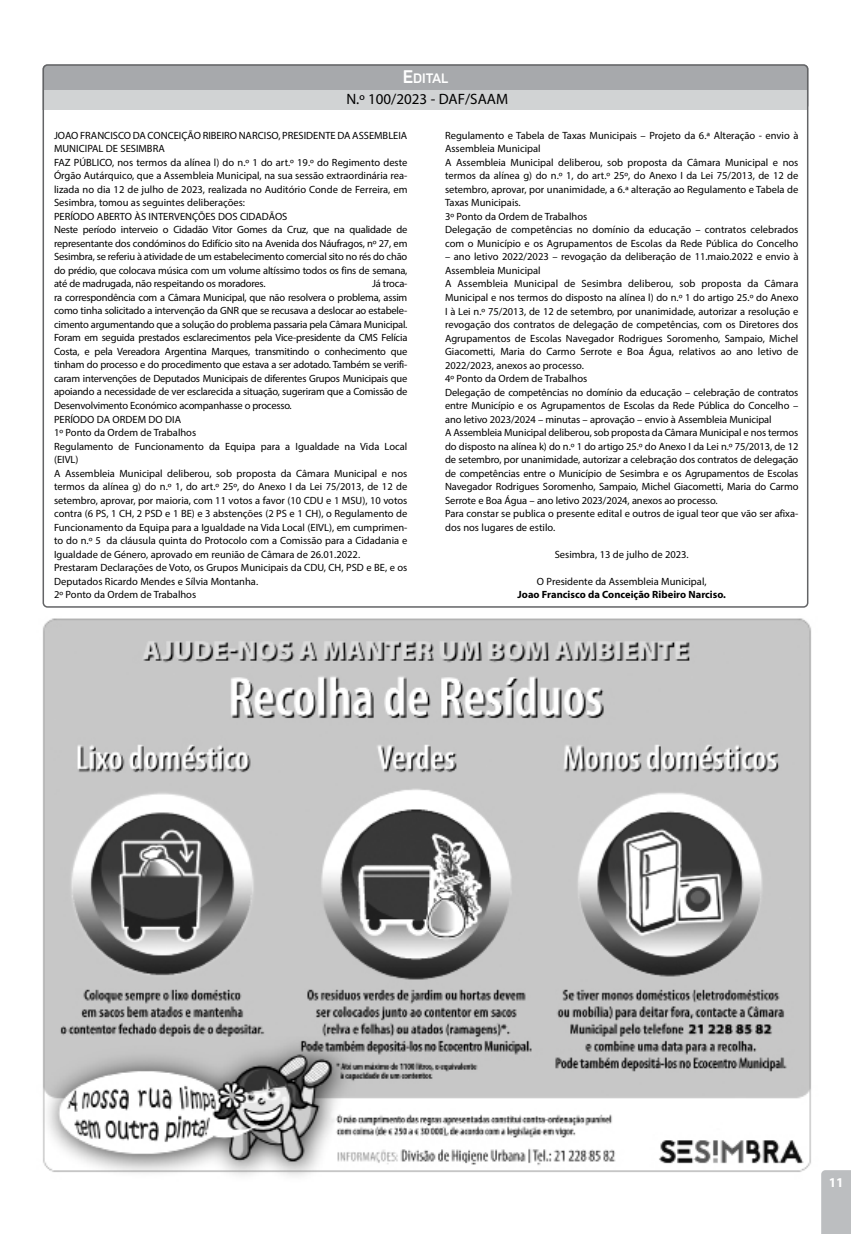
<style>
.page{position:relative;width:851px;height:1234px;background:#fff}
.page>*{position:absolute;margin:0;border:0;box-sizing:border-box;transform-origin:0 0}
.t1{font:15px "Myriad Pro";color:#000}
.t2{font:700 13.5px "Panton";color:#fff}
.t3{font:700 13.5px "Myriad Pro";color:#fff}
.t4{font:10.5px/13.5px "Myriad Pro";letter-spacing:-.005em;color:#000}
.t5{font:700 10.5px "Myriad Pro";color:#000}
.s1{font-size:18px}
</style>
<div class="page">
<img style="left:42px;top:587px;width:770px;height:589px">
<div style="left:43px;top:65px;width:765px;height:44px;background:#a7a9ac;border-radius:4px"></div>
<div style="left:43px;top:90px;width:765px;height:19px;background:#d1d3d4"></div>
<div style="left:821px;top:1170px;width:29px;height:63px;background:#bcbec0"></div>
<p class="t2" style="left:402px;top:70px;width:47px"><span class="s1">E</span>dital</p>
<h1 class="t1" style="left:346px;top:90px;width:163px">N.º 100/2023 - DAF/SAAM</h1>
<p class="t4" style="left:54px;top:128px;width:355px">JOAO FRANCISCO DA CONCEIÇÃO RIBEIRO NARCISO, PRESIDENTE DA ASSEMBLEIA MUNICIPAL DE SESIMBRA<br>FAZ PÚBLICO, nos termos da alínea l) do n.º 1 do art.º 19.º do Regimento deste Órgão Autárquico, que a Assembleia Municipal, na sua sessão extraordinária rea&shy;lizada no dia 12 de julho de 2023, realizada no Auditório Conde de Ferreira, em Sesimbra, tomou as seguintes deliberações:<br>PERÍODO ABERTO ÀS INTERVENÇÕES DOS CIDADÃOS<br>Neste período interveio o Cidadão Vitor Gomes da Cruz, que na qualidade de representante dos condóminos do Edifício sito na Avenida dos Náufragos, nº 27, em Sesimbra, se referiu à atividade de um estabelecimento comercial sito no rés do chão do prédio, que colocava música com um volume altíssimo todos os fins de semana, até de madrugada, não respeitando os moradores.</p>
<p class="t4" style="left:445px;top:128px;width:355px">Regulamento e Tabela de Taxas Municipais – Projeto da 6.ª Alteração - envio à Assembleia Municipal<br>A Assembleia Municipal deliberou, sob proposta da Câmara Municipal e nos termos da alínea g) do n.º 1, do art.º 25º, do Anexo I da Lei 75/2013, de 12 de setembro, aprovar, por unanimidade, a 6.ª alteração ao Regulamento e Tabela de Taxas Municipais.<br>3º Ponto da Ordem de Trabalhos<br>Delegação de competências no domínio da educação – contratos celebrados com o Município e os Agrupamentos de Escolas da Rede Pública do Concelho</p>
<p class="t4" style="left:445px;top:250px;width:355px">– ano letivo 2022/2023 – revogação da deliberação de 11.maio.2022 e envio à Assembleia Municipal<br>A Assembleia Municipal de Sesimbra deliberou, sob proposta da Câmara Municipal e nos termos do disposto na alínea l) do n.º 1 do artigo 25.º do Anexo I à Lei n.º 75/2013, de 12 de setembro, por unanimidade, autorizar a resolução e revogação dos contratos de delegação de competências, com os Diretores dos Agrupamentos de Escolas Navegador Rodrigues Soromenho, Sampaio, Michel Giacometti, Maria do Carmo Serrote e Boa Água, relativos ao ano letivo de 2022/2023, anexos ao processo.<br>4º Ponto da Ordem de Trabalhos<br>Delegação de competências no domínio da educação – celebração de contratos entre Município e os Agrupamentos de Escolas da Rede Pública do Concelho – ano letivo 2023/2024 – minutas – aprovação – envio à Assembleia Municipal<br>A Assembleia Municipal deliberou, sob proposta da Câmara Municipal e nos termos do disposto na alínea k) do n.º 1 do artigo 25.º do Anexo I da Lei n.º 75/2013, de 12 de setembro, por unanimidade, autorizar a celebração dos contratos de delegação de competências entre o Município de Sesimbra e os Agrupamentos de Escolas Navegador Rodrigues Soromenho, Sampaio, Michel Giacometti, Maria do Carmo Serrote e Boa Água – ano letivo 2023/2024, anexos ao processo.<br>Para constar se publica o presente edital e outros de igual teor que vão ser afixa&shy;dos nos lugares de estilo.</p>
<p class="t4" style="left:554px;top:547px;width:135px">Sesimbra, 13 de julho de 2023.</p>
<p class="t4" style="left:537px;top:574px;width:171px">O Presidente da Assembleia Municipal,</p>
<p class="t5" style="left:517px;top:587px;width:210px">Joao Francisco da Conceição Ribeiro Narciso.</p>
<p class="t4" style="left:54px;top:277px;width:355px;text-indent:318px">Já troca&shy;ra correspondência com a Câmara Municipal, que não resolvera o problema, assim como tinha solicitado a intervenção da GNR que se recusava a deslocar ao estabele&shy;cimento argumentando que a solução do problema passaria pela Câmara Municipal.<br>Foram em seguida prestados esclarecimentos pela Vice-presidente da CMS Felícia Costa, e pela Vereadora Argentina Marques, transmitindo o conhecimento que tinham do processo e do procedimento que estava a ser adotado. Também se verifi&shy;caram intervenções de Deputados Municipais de diferentes Grupos Municipais que apoiando a necessidade de ver esclarecida a situação, sugeriram que a Comissão de Desenvolvimento Económico acompanhasse o processo.<br>PERÍODO DA ORDEM DO DIA<br>1º Ponto da Ordem de Trabalhos<br>Regulamento de Funcionamento da Equipa para a Igualdade na Vida Local (EIVL)<br>A Assembleia Municipal deliberou, sob proposta da Câmara Municipal e nos termos da alínea g) do n.º 1, do art.º 25º, do Anexo I da Lei 75/2013, de 12 de setembro, aprovar, por maioria, com 11 votos a favor (10 CDU e 1 MSU), 10 votos contra (6 PS, 1 CH, 2 PSD e 1 BE) e 3 abstenções (2 PS e 1 CH), o Regulamento de Funcionamento da Equipa para a Igualdade na Vida Local (EIVL), em cumprimen&shy;to do n.º 5 da cláusula quinta do Protocolo com a Comissão para a Cidadania e Igualdade de Género, aprovado em reunião de Câmara de 26.01.2022.<br>Prestaram Declarações de Voto, os Grupos Municipais da CDU, CH, PSD e BE, e os Deputados Ricardo Mendes e Sílvia Montanha.<br>2º Ponto da Ordem de Trabalhos</p>
<p class="t3" style="left:828px;top:1173px;width:16px">11</p>
</div>
